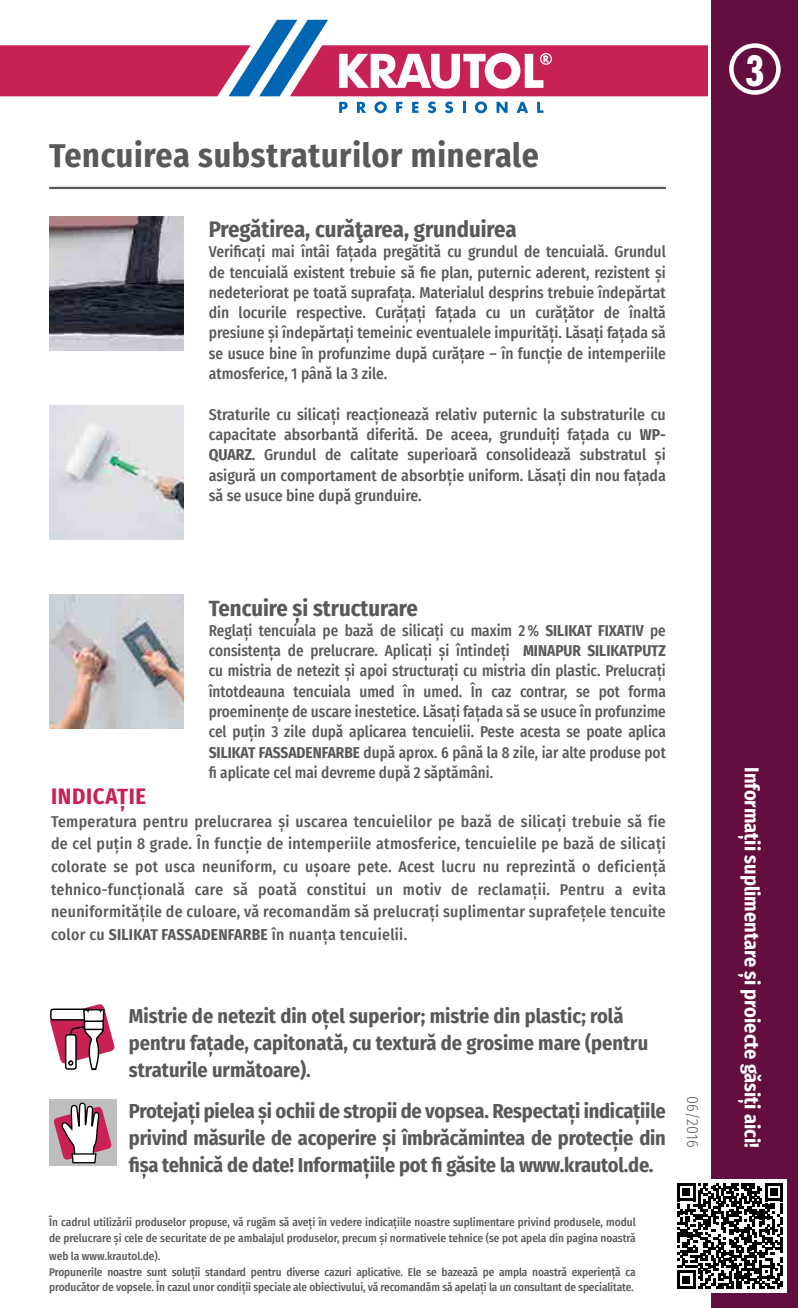
<style>
.page{position:relative;width:798px;height:1308px;background:#fff}
.page>*{position:absolute;margin:0;border:0;box-sizing:border-box;transform-origin:0 0}
.t1{font:700 condensed 40.5px "Futura Std";color:#fff}
.t2{font:700 33.75px "Fira Sans Condensed";letter-spacing:.02em;color:#58595b}
.t3{font:700 22.5px "Fira Sans Condensed";color:#58595b}
.t4{font:700 22.5px "Fira Sans Condensed";letter-spacing:.03em;color:#c82254}
.t5{font:700 20.25px/27px "Fira Sans Condensed";color:#58595b}
.t6{font:700 20.25px "Fira Sans Condensed";color:#fff}
.t7{font:500 15.75px/20.2px "Fira Sans Condensed";color:#58595b;text-align:justify}
.t8{font:500 15.75px/20.2px "Fira Sans Condensed";color:#58595b;text-align:justify;scale:.96 1}
.t9{font:300 15.75px "Fira Sans Condensed";letter-spacing:.02em;color:#58595b}
.t10{font:500 11.25px/15.8px "Fira Sans Condensed";letter-spacing:-.01em;color:#58595b}
.s1{font-weight:700}
</style>
<div class="page">
<svg style="left:0;top:20px;width:707px;height:93px"></svg>
<div style="left:711px;top:0;width:86px;height:1307px;background:#640e3f"></div>
<img style="left:49px;top:594px;width:67px;height:134px">
<img style="left:116px;top:594px;width:67px;height:134px">
<div style="left:673px;top:1179px;width:113px;height:113px;background:#fff"></div>
<svg style="left:677px;top:1183px;width:105px;height:105px"></svg>
<div style="left:728px;top:43px;width:52px;height:52px;border:4px solid #fff;border-radius:50%"></div>
<img style="left:49px;top:216px;width:134px;height:134px">
<img style="left:49px;top:405px;width:134px;height:134px">
<div style="left:49px;top:1099px;width:67px;height:67px;background:#bcbec0"></div>
<svg style="left:54px;top:1102px;width:57px;height:61px"></svg>
<hr style="left:49px;top:187px;width:616px;height:2px;background:#58595b">
<svg style="left:50px;top:1004px;width:65px;height:66px"></svg>
<h2 class="t2" style="left:49px;top:127px;width:491px">Tencuirea substraturilor minerale</h2>
<h3 class="t3" style="left:209px;top:210px;width:309px">Pregătirea, curăţarea, grunduirea</h3>
<p class="t7" style="left:209px;top:241px;width:458px">Verificaţi mai întâi faţada pregătită cu grundul de tencuială. Grundul de tencuială existent trebuie să fie plan, puternic aderent, rezistent şi nedeteriorat pe toată suprafaţa. Materialul desprins trebuie îndepărtat din locurile respective. Curăţaţi faţada cu un curăţător de înaltă presiune şi îndepărtaţi temeinic eventualele impurităţi. Lăsaţi faţada să se usuce bine în profunzime după curăţare – în funcţie de intemperiile atmosferice, 1 până la 3 zile.</p>
<p class="t7" style="left:209px;top:403px;width:458px">Straturile cu silicaţi reacţionează relativ puternic la substraturile cu capacitate absorbantă diferită. De aceea, grunduiţi faţada cu <span class="s1">WP-QUARZ</span>. Grundul de calitate superioară consolidează substratul şi asigură un comportament de absorbţie uniform. Lăsaţi din nou faţada să se usuce bine după grunduire.</p>
<h3 class="t3" style="left:209px;top:589px;width:211px">Tencuire şi structurare</h3>
<p class="t8" style="left:209px;top:619px;width:477px">Reglaţi tencuiala pe bază de silicaţi cu maxim 2% <span class="s1">SILIKAT FIXATIV</span> pe consistenţa de prelucrare. Aplicaţi şi întindeţi <span class="s1">MINAPUR SILIKATPUTZ </span>cu mistria de netezit şi apoi structuraţi cu mistria din plastic. Prelucraţi întotdeauna tencuiala umed în umed. În caz contrar, se pot forma proeminenţe de uscare inestetice. Lăsaţi faţada să se usuce în profunzime cel puţin 3 zile după aplicarea tencuielii. Peste acesta se poate aplica <span class="s1">SILIKAT FASSADENFARBE</span> după aprox. 6 până la 8 zile, iar alte produse pot fi aplicate cel mai devreme după 2 săptămâni.</p>
<h3 class="t4" style="left:51px;top:777px;width:96px">INDICAŢIE</h3>
<p class="t7" style="left:51px;top:809px;width:616px;line-height:22.5px">Temperatura pentru prelucrarea şi uscarea tencuielilor pe bază de silicaţi trebuie să fie de cel puţin 8 grade. În funcţie de intemperiile atmosferice, tencuielile pe bază de silicaţi colorate se pot usca neuniform, cu uşoare pete. Acest lucru nu reprezintă o deficienţă tehnico-funcţională care să poată constitui un motiv de reclamaţii. Pentru a evita neuniformităţile de culoare, vă recomandăm să prelucraţi suplimentar suprafeţele tencuite color cu <span class="s1">SILIKAT FASSADENFARBE</span> în nuanţa tencuielii.</p>
<p class="t5" style="left:129px;top:1001px;width:520px">Mistrie de netezit din oţel superior; mistrie din plastic; rolă pentru faţade, capitonată, cu textură de grosime mare (pentru straturile următoare).</p>
<p class="t5" style="left:129px;top:1096px;width:538px;text-align:justify">Protejaţi pielea şi ochii de stropii de vopsea. Respectaţi indicaţiile privind măsurile de acoperire şi îmbrăcămintea de protecţie din fişa tehnică de date! Informaţiile pot fi găsite la www.krautol.de.</p>
<p class="t9" style="left:703px;top:1096px;width:53px;rotate:90deg">06/2016</p>
<p class="t10" style="left:49px;top:1213px;width:588px">În cadrul utilizării produselor propuse, vă rugăm să aveţi în vedere indicaţiile noastre suplimentare privind produsele, modul de prelucrare şi cele de securitate de pe ambalajul produselor, precum şi normativele tehnice (se pot apela din pagina noastră</p>
<p class="t10" style="left:49px;top:1247px;width:588px">web la www.krautol.de).<br>Propunerile noastre sunt soluţii standard pentru diverse cazuri aplicative. Ele se bazează pe ampla noastră experienţă ca producător de vopsele. În cazul unor condiţii speciale ale obiectivului, vă recomandăm să apelaţi la un consultant de specialitate.</p>
<h1 class="t1" style="left:744px;top:46px;width:21px">3</h1>
<p class="t6" style="left:768px;top:767px;width:382px;rotate:90deg">Informaţii suplimentare şi proiecte găsiţi aici!</p>
</div>
